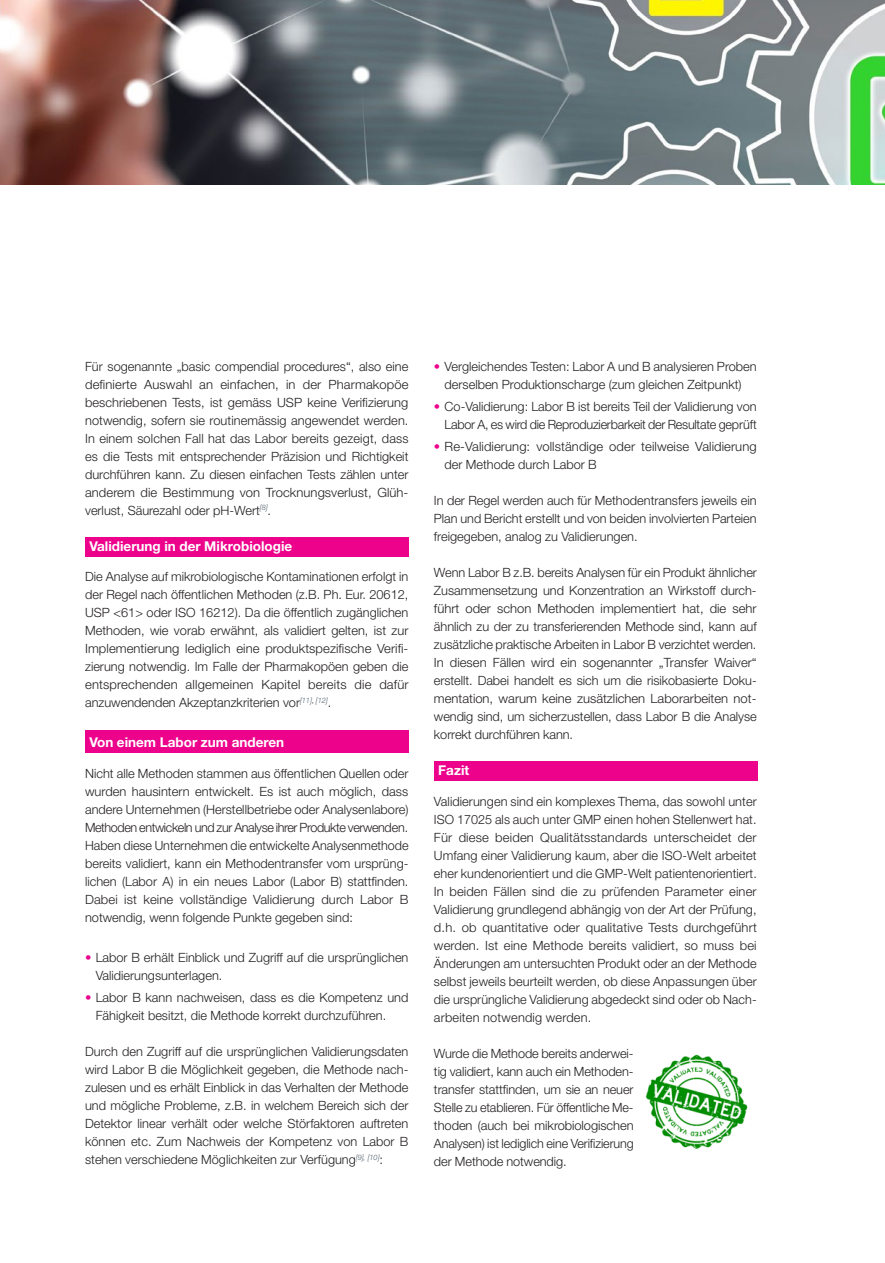
<style>
.page{position:relative;width:885px;height:1263px;background:#fff}
.page>*{position:absolute;margin:0;border:0;box-sizing:border-box;transform-origin:0 0}
.t1{font:700 13.5px "Helvetica Neue LT Std";color:#fff}
.t2{font:300 12.75px/18px "Helvetica Neue LT Std";color:#231f20;text-align:justify}
.t3{font:300 12.75px/18px "Helvetica Neue LT Std";letter-spacing:-.02em;color:#231f20;text-align:right}
.s1{font-weight:700;color:#ed028c}
</style>
<div class="page">
<div style="left:85px;top:537px;width:323px;height:20px;background:#ed028c"></div>
<div style="left:85px;top:730px;width:323px;height:23px;background:#ed028c"></div>
<div style="left:434px;top:761px;width:323px;height:20px;background:#ed028c"></div>
<img style="left:645px;top:1054px;width:103px;height:96px">
<img style="left:0;top:0;width:884px;height:185px">
<p class="t2" style="left:85px;top:357px;width:325px">Für sogenannte „basic compendial procedures“, also eine definierte Auswahl an einfachen, in der Pharmakopöe beschriebenen Tests, ist gemäss USP keine Verifizierung notwendig, sofern sie routinemässig angewendet werden.<br>In einem solchen Fall hat das Labor bereits gezeigt, dass es die Tests mit entsprechender Präzision und Richtigkeit durchführen kann. Zu diesen einfachen Tests zählen unter anderem die Bestimmung von Trocknungsverlust, Glüh&shy;verlust, Säurezahl oder pH-Wert<sup>[8]</sup>.</p>
<p class="t1" style="left:89px;top:537px;width:204px">Validierung in der Mikrobiologie</p>
<p class="t2" style="left:85px;top:567px;width:325px">Die Analyse auf mikrobiologische Kontaminationen erfolgt in der Regel nach öffentlichen Methoden (z.B. Ph. Eur. 20612, USP &lt;61&gt; oder ISO 16212). Da die öffentlich zugänglichen Methoden, wie vorab erwähnt, als validiert gelten, ist zur Implementierung lediglich eine produktspezifische Verifi&shy;zierung notwendig. Im Falle der Pharmakopöen geben die entsprechenden allgemeinen Kapitel bereits die dafür anzuwendenden Akzeptanzkriterien vor<sup>[11]</sup><sup>,</sup> <sup>[12]</sup>.</p>
<p class="t1" style="left:89px;top:734px;width:196px">Von einem Labor zum anderen</p>
<p class="t2" style="left:85px;top:764px;width:325px">Nicht alle Methoden stammen aus öffentlichen Quellen oder wurden hausintern entwickelt. Es ist auch möglich, dass andere Unternehmen (Herstellbetriebe oder Analysenlabore)<br>Methoden entwickeln und zur Analyse ihrer Produkte verwenden.<br>Haben diese Unternehmen die entwickelte Analysenmethode bereits validiert, kann ein Methodentransfer vom ursprüng&shy;lichen (Labor A) in ein neues Labor (Labor B) stattfinden.<br>Dabei ist keine vollständige Validierung durch Labor B notwendig, wenn folgende Punkte gegeben sind:</p>
<p class="t2" style="left:96px;top:948px;width:314px;text-indent:-11px"><span class="s1">•</span> Labor B erhält Einblick und Zugriff auf die ursprünglichen<br>Validierungsunterlagen.</p>
<p class="t2" style="left:96px;top:988px;width:314px;text-indent:-11px"><span class="s1">•</span> Labor B kann nachweisen, dass es die Kompetenz und<br>Fähigkeit besitzt, die Methode korrekt durchzuführen.</p>
<p class="t2" style="left:85px;top:1042px;width:325px">Durch den Zugriff auf die ursprünglichen Validierungsdaten wird Labor B die Möglichkeit gegeben, die Methode nach&shy;zulesen und es erhält Einblick in das Verhalten der Methode und mögliche Probleme, z.B. in welchem Bereich sich der Detektor linear verhält oder welche Störfaktoren auftreten können etc. Zum Nachweis der Kompetenz von Labor B stehen verschiedene Möglichkeiten zur Verfügung<sup>[9],</sup> <sup>[10]</sup>:</p>
<p class="t2" style="left:434px;top:357px;width:324px;text-align:center"><span class="s1">•</span> Vergleichendes Testen: Labor A und B analysieren Proben derselben Produktionscharge (zum gleichen Zeitpunkt)</p>
<p class="t3" style="left:434px;top:397px;width:324px"><span class="s1">•</span> Co-Validierung: Labor B ist bereits Teil der Validierung von<br>Labor A, es wird die Reproduzierbarkeit der Resultate geprüft</p>
<p class="t2" style="left:444px;top:437px;width:313px;text-indent:-11px"><span class="s1">•</span> Re-Validierung: vollständige oder teilweise Validierung der Methode durch Labor B</p>
<p class="t2" style="left:434px;top:491px;width:324px">In der Regel werden auch für Methodentransfers jeweils ein Plan und Bericht erstellt und von beiden involvierten Parteien freigegeben, analog zu Validierungen.</p>
<p class="t2" style="left:434px;top:563px;width:324px">Wenn Labor B z.B. bereits Analysen für ein Produkt ähnlicher Zusammensetzung und Konzentration an Wirkstoff durch&shy;führt oder schon Methoden implementiert hat, die sehr ähnlich zu der zu transferierenden Methode sind, kann auf zusätzliche praktische Arbeiten in Labor B verzichtet werden.<br>In diesen Fällen wird ein sogenannter „Transfer Waiver“ erstellt. Dabei handelt es sich um die risikobasierte Doku&shy;mentation, warum keine zusätzlichen Laborarbeiten not&shy;wendig sind, um sicherzustellen, dass Labor B die Analyse korrekt durchführen kann.</p>
<p class="t1" style="left:438px;top:762px;width:32px">Fazit</p>
<p class="t2" style="left:434px;top:792px;width:324px">Validierungen sind ein komplexes Thema, das sowohl unter ISO 17025 als auch unter GMP einen hohen Stellenwert hat.<br>Für diese beiden Qualitätsstandards unterscheidet der Umfang einer Validierung kaum, aber die ISO-Welt arbeitet eher kundenorientiert und die GMP-Welt patientenorientiert.<br>In beiden Fällen sind die zu prüfenden Parameter einer Validierung grundlegend abhängig von der Art der Prüfung, d.h. ob quantitative oder qualitative Tests durchgeführt werden. Ist eine Methode bereits validiert, so muss bei Änderungen am untersuchten Produkt oder an der Methode selbst jeweils beurteilt werden, ob diese Anpassungen über die ursprüngliche Validierung abgedeckt sind oder ob Nach&shy;arbeiten notwendig werden.</p>
<p class="t2" style="left:434px;top:1044px;width:201px">Wurde die Methode bereits anderwei&shy;tig validiert, kann auch ein Methoden&shy;transfer stattfinden, um sie an neuer Stelle zu etablieren. Für öffentliche Me&shy;thoden (auch bei mikrobiologischen Analysen) ist lediglich eine Verifizierung der Methode notwendig.</p>
</div>
